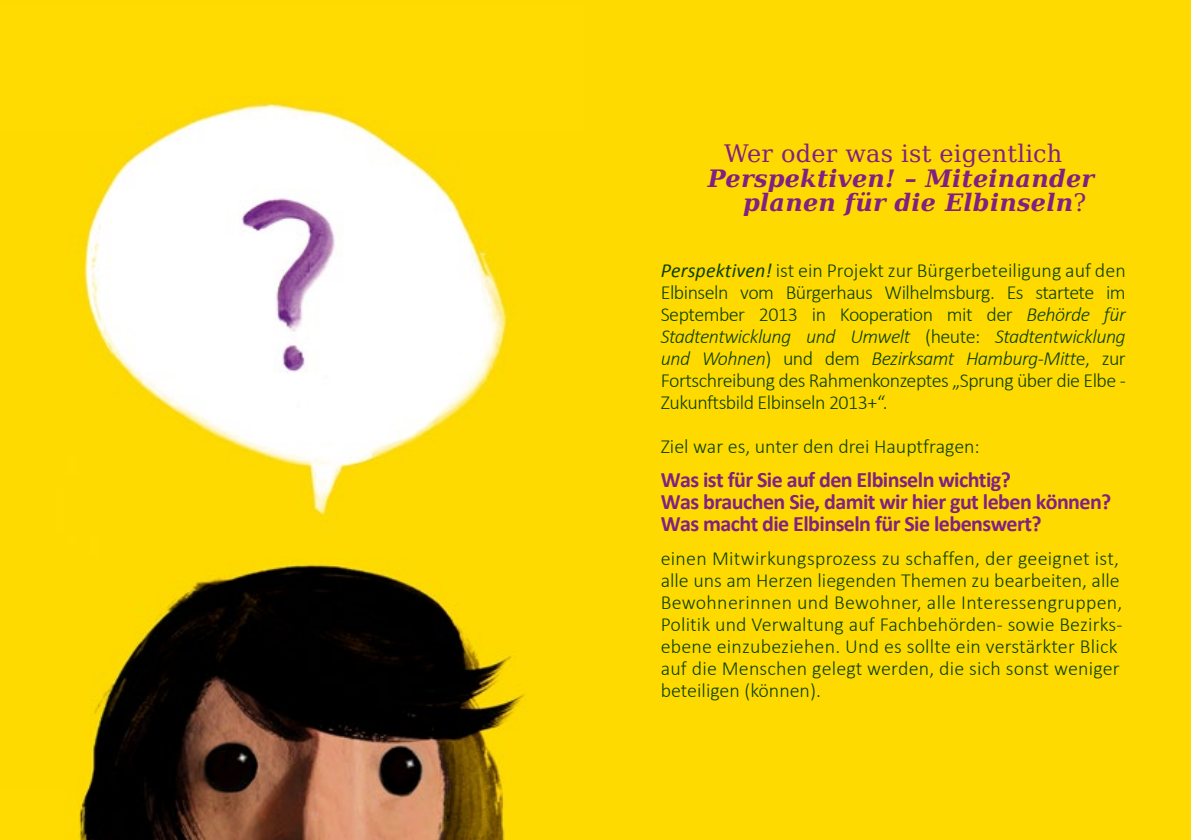
<style>
.page{position:relative;width:1191px;height:840px;background:#fff}
.page>*{position:absolute;margin:0;border:0;box-sizing:border-box;transform-origin:0 0}
.t1{font:italic 700 24px/24px "DejaVu Serif";letter-spacing:.01em;color:#812082}
.t2{font:24px "DejaVu Serif";letter-spacing:.01em;color:#812082}
.t3{font:700 22px/22px "Calibri";letter-spacing:-.025em;color:#812082}
.t4{font:300 20px/22px "Calibri";letter-spacing:.005em;color:#0c4100;text-align:justify}
.s1{font-weight:400;font-style:normal}
.s2{font-weight:400;font-style:italic}
.s3{font-style:italic}
</style>
<div class="page">
<div style="left:0;top:0;width:1191px;height:839px;background:#ffda00"></div>
<img style="left:0;top:4px;width:595px;height:835px">
<p class="t2" style="left:724px;top:136px;width:340px">Wer oder was ist eigentlich</p>
<p class="t1" style="left:743px;top:165px;width:352px;text-indent:-35px">Perspektiven! – Miteinander planen für die Elbinseln<span class="s1">?</span></p>
<p class="t4" style="left:660px;top:258px;width:466px"><span class="s2">Perspektiven!</span> ist ein Projekt zur Bürgerbeteiligung auf den Elbinseln vom Bürgerhaus Wilhelmsburg. Es startete im September 2013 in Kooperation mit der <span class="s3">Behörde für Stadtentwicklung und Umwelt</span> (heute: <span class="s3">Stadtentwicklung und Wohnen</span>) und dem <span class="s3">Bezirksamt Hamburg-Mitt</span>e, zur Fortschreibung des Rahmenkonzeptes „Sprung über die Elbe - Zukunftsbild Elbinseln 2013+“.</p>
<p class="t4" style="left:660px;top:434px;width:321px">Ziel war es, unter den drei Hauptfragen:</p>
<p class="t3" style="left:660px;top:468px;width:452px">Was ist für Sie auf den Elbinseln wichtig?<br>Was brauchen Sie, damit wir hier gut leben können?<br>Was macht die Elbinseln für Sie lebenswert?</p>
<p class="t4" style="left:660px;top:546px;width:463px;text-align:left">einen Mitwirkungsprozess zu schaffen, der geeignet ist, alle uns am Herzen liegenden Themen zu bearbeiten, alle Bewohnerinnen und Bewohner, alle Interessengruppen, Politik und Verwaltung auf Fachbehörden- sowie Bezirks&shy;ebene einzubeziehen. Und es sollte ein verstärkter Blick auf die Menschen gelegt werden, die sich sonst weniger beteiligen (können).</p>
</div>
